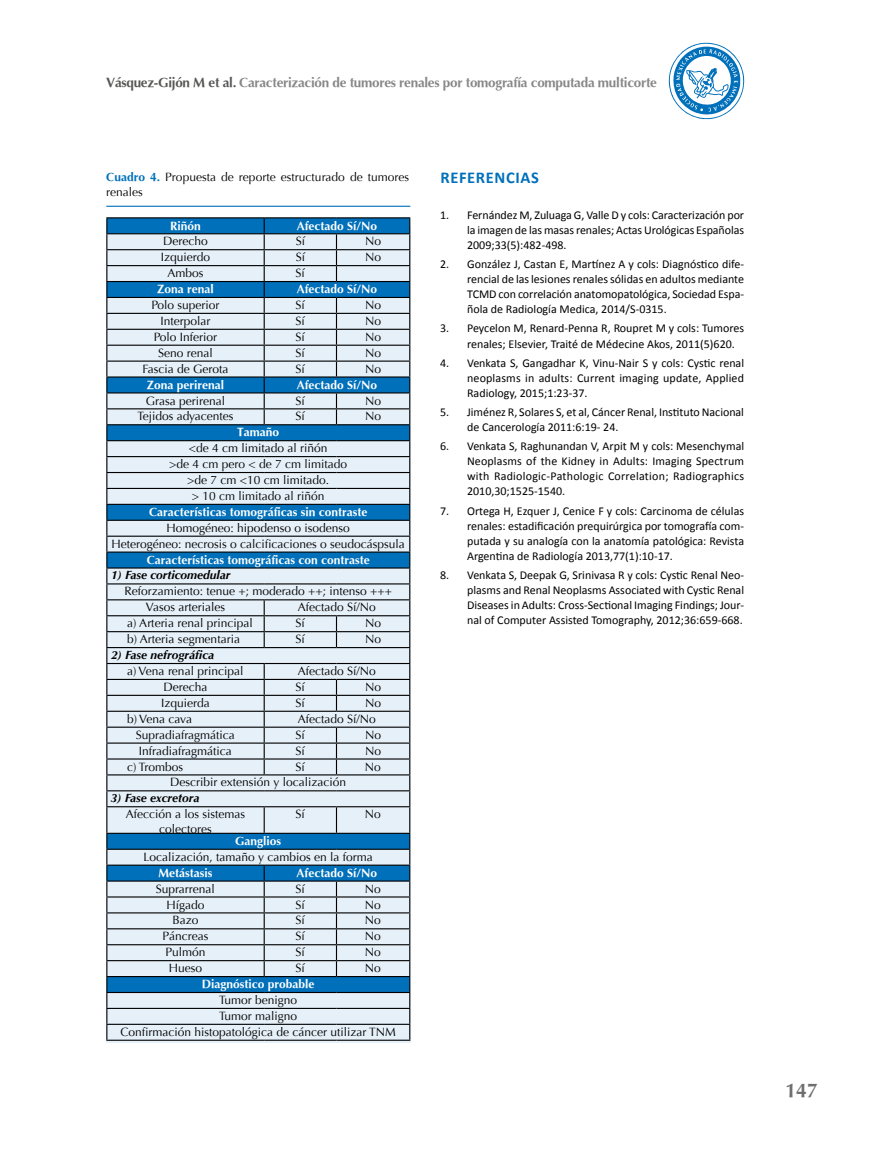
<style>
.page{position:relative;width:893px;height:1149px;background:#fff}
.page>*{position:absolute;margin:0;border:0;box-sizing:border-box;transform-origin:0 0}
.t1{font:700 19.5px "Optima";color:#706f6f}
.t2{font:700 16.5px "Calibri";letter-spacing:.04em;color:#0070ba}
.t3{font:700 13.5px "Optima";letter-spacing:-.02em;color:#878787}
.t4{font:12px/15px "Calibri";color:#000;text-align:justify}
.t5{font:12px/15.9px "Optima";color:#000;text-align:center}
.t6{font:700 12px "Optima";color:#fff}
.t7{font:italic 700 12px "Optima";color:#000}
.s1{color:#575756}
.s2{font-weight:700;color:#0070ba}
</style>
<div class="page">
<svg style="left:669px;top:43px;width:75px;height:76px"></svg>
<hr style="left:106px;top:206px;width:304px;height:1px;background:#0070ba">
<hr style="left:106px;top:217px;width:158px;height:1px;background:#000">
<hr style="left:264px;top:217px;width:72px;height:1px;background:#000">
<hr style="left:336px;top:217px;width:74px;height:1px;background:#000">
<svg style="left:106px;top:218px;width:304px;height:821px;background:#aec8da"></svg>
<hr style="left:106px;top:1039px;width:158px;height:1px;background:#000">
<hr style="left:264px;top:1039px;width:72px;height:1px;background:#000">
<hr style="left:336px;top:1039px;width:74px;height:1px;background:#000">
<p class="t3" style="left:106px;top:75px;width:552px"><span class="s1">Vásquez-Gijón M et al.</span> Caracterización de tumores renales por tomografía computada multicorte</p>
<p class="t5" style="left:106px;top:170px;width:304px;line-height:15px;text-align:left"><span class="s2">Cuadro 4.</span> Propuesta de reporte estructurado de tumores renales</p>
<p class="t6" style="left:170px;top:218px;width:32px">Riñón</p>
<p class="t6" style="left:297px;top:218px;width:82px">Afectado Sí/No</p>
<p class="t5" style="left:163px;top:233px;width:46px">Derecho</p>
<p class="t5" style="left:296px;top:233px;width:11px">Sí</p>
<p class="t5" style="left:365px;top:233px;width:18px">No</p>
<p class="t5" style="left:161px;top:249px;width:51px">Izquierdo</p>
<p class="t5" style="left:296px;top:249px;width:11px">Sí</p>
<p class="t5" style="left:365px;top:249px;width:18px">No</p>
<p class="t5" style="left:167px;top:265px;width:38px">Ambos</p>
<p class="t5" style="left:296px;top:265px;width:11px">Sí</p>
<p class="t6" style="left:157px;top:282px;width:58px">Zona renal</p>
<p class="t6" style="left:297px;top:282px;width:82px">Afectado Sí/No</p>
<p class="t5" style="left:151px;top:297px;width:70px">Polo superior</p>
<p class="t5" style="left:296px;top:297px;width:11px">Sí</p>
<p class="t5" style="left:365px;top:297px;width:18px">No</p>
<p class="t5" style="left:160px;top:313px;width:52px">Interpolar</p>
<p class="t5" style="left:296px;top:313px;width:11px">Sí</p>
<p class="t5" style="left:365px;top:313px;width:18px">No</p>
<p class="t5" style="left:154px;top:329px;width:65px">Polo Inferior</p>
<p class="t5" style="left:296px;top:329px;width:11px">Sí</p>
<p class="t5" style="left:365px;top:329px;width:18px">No</p>
<p class="t5" style="left:158px;top:345px;width:56px">Seno renal</p>
<p class="t5" style="left:296px;top:345px;width:11px">Sí</p>
<p class="t5" style="left:365px;top:345px;width:18px">No</p>
<p class="t5" style="left:142px;top:361px;width:88px">Fascia de Gerota</p>
<p class="t5" style="left:296px;top:361px;width:11px">Sí</p>
<p class="t5" style="left:365px;top:361px;width:18px">No</p>
<p class="t6" style="left:147px;top:377px;width:79px">Zona perirenal</p>
<p class="t6" style="left:297px;top:377px;width:82px">Afectado Sí/No</p>
<p class="t5" style="left:146px;top:392px;width:81px">Grasa perirenal</p>
<p class="t5" style="left:296px;top:392px;width:11px">Sí</p>
<p class="t5" style="left:365px;top:392px;width:18px">No</p>
<p class="t5" style="left:137px;top:408px;width:98px">Tejidos adyacentes</p>
<p class="t5" style="left:296px;top:408px;width:11px">Sí</p>
<p class="t5" style="left:365px;top:408px;width:18px">No</p>
<p class="t6" style="left:237px;top:425px;width:44px">Tamaño</p>
<p class="t5" style="left:169px;top:440px;width:179px">&lt;de 4 cm limitado al riñón<br>&gt;de 4 cm pero &lt; de 7 cm limitado &gt;de 7 cm &lt;10 cm limitado.<br>&gt; 10 cm limitado al riñón</p>
<p class="t6" style="left:149px;top:504px;width:220px">Características tomográficas sin contraste</p>
<p class="t5" style="left:112px;top:520px;width:295px">Homogéneo: hipodenso o isodenso<br>Heterogéneo: necrosis o calcificaciones o seudocáspsula</p>
<p class="t6" style="left:147px;top:552px;width:225px">Características tomográficas con contraste</p>
<p class="t7" style="left:111px;top:567px;width:121px">1) Fase corticomedular</p>
<p class="t5" style="left:146px;top:583px;width:248px;text-align:left;text-indent:-21px">Reforzamiento: tenue +; moderado ++; intenso +++<br>Vasos arteriales</p>
<p class="t5" style="left:298px;top:599px;width:80px">Afectado Sí/No</p>
<p class="t5" style="left:127px;top:615px;width:127px">a) Arteria renal principal</p>
<p class="t5" style="left:296px;top:615px;width:11px">Sí</p>
<p class="t5" style="left:365px;top:615px;width:18px">No</p>
<p class="t5" style="left:127px;top:631px;width:114px">b) Arteria segmentaria</p>
<p class="t5" style="left:296px;top:631px;width:11px">Sí</p>
<p class="t5" style="left:365px;top:631px;width:18px">No</p>
<p class="t7" style="left:111px;top:647px;width:105px">2) Fase nefrográfica</p>
<p class="t5" style="left:127px;top:663px;width:118px">a) Vena renal principal</p>
<p class="t5" style="left:298px;top:663px;width:80px">Afectado Sí/No</p>
<p class="t5" style="left:164px;top:679px;width:45px">Derecha</p>
<p class="t5" style="left:296px;top:679px;width:11px">Sí</p>
<p class="t5" style="left:365px;top:679px;width:18px">No</p>
<p class="t5" style="left:161px;top:694px;width:50px">Izquierda</p>
<p class="t5" style="left:296px;top:694px;width:11px">Sí</p>
<p class="t5" style="left:365px;top:694px;width:18px">No</p>
<p class="t5" style="left:127px;top:710px;width:66px">b) Vena cava</p>
<p class="t5" style="left:298px;top:710px;width:80px">Afectado Sí/No</p>
<p class="t5" style="left:136px;top:726px;width:101px">Supradiafragmática</p>
<p class="t5" style="left:296px;top:726px;width:11px">Sí</p>
<p class="t5" style="left:365px;top:726px;width:18px">No</p>
<p class="t5" style="left:139px;top:742px;width:95px">Infradiafragmática</p>
<p class="t5" style="left:296px;top:742px;width:11px">Sí</p>
<p class="t5" style="left:365px;top:742px;width:18px">No</p>
<p class="t5" style="left:127px;top:758px;width:58px">c) Trombos</p>
<p class="t5" style="left:296px;top:758px;width:11px">Sí</p>
<p class="t5" style="left:365px;top:758px;width:18px">No</p>
<p class="t5" style="left:170px;top:774px;width:178px">Describir extensión y localización</p>
<p class="t7" style="left:111px;top:790px;width:90px">3) Fase excretora</p>
<p class="t5" style="left:126px;top:806px;width:121px;line-height:14.4px">Afección a los sistemas colectores</p>
<p class="t5" style="left:296px;top:806px;width:11px">Sí</p>
<p class="t5" style="left:365px;top:806px;width:18px">No</p>
<p class="t6" style="left:235px;top:833px;width:48px">Ganglios</p>
<p class="t5" style="left:143px;top:848px;width:231px">Localización, tamaño y cambios en la forma</p>
<p class="t6" style="left:158px;top:865px;width:55px">Metástasis</p>
<p class="t6" style="left:297px;top:865px;width:82px">Afectado Sí/No</p>
<p class="t5" style="left:156px;top:880px;width:61px">Suprarrenal</p>
<p class="t5" style="left:295px;top:880px;width:11px">Sí</p>
<p class="t5" style="left:365px;top:880px;width:18px">No</p>
<p class="t5" style="left:166px;top:896px;width:40px">Hígado</p>
<p class="t5" style="left:295px;top:896px;width:11px">Sí</p>
<p class="t5" style="left:365px;top:896px;width:18px">No</p>
<p class="t5" style="left:172px;top:912px;width:28px">Bazo</p>
<p class="t5" style="left:295px;top:912px;width:11px">Sí</p>
<p class="t5" style="left:365px;top:912px;width:18px">No</p>
<p class="t5" style="left:162px;top:928px;width:48px">Páncreas</p>
<p class="t5" style="left:295px;top:928px;width:11px">Sí</p>
<p class="t5" style="left:365px;top:928px;width:18px">No</p>
<p class="t5" style="left:165px;top:944px;width:42px">Pulmón</p>
<p class="t5" style="left:295px;top:944px;width:11px">Sí</p>
<p class="t5" style="left:365px;top:944px;width:18px">No</p>
<p class="t5" style="left:169px;top:959px;width:35px">Hueso</p>
<p class="t5" style="left:295px;top:959px;width:11px">Sí</p>
<p class="t5" style="left:365px;top:959px;width:18px">No</p>
<p class="t6" style="left:202px;top:976px;width:114px">Diagnóstico probable</p>
<p class="t5" style="left:121px;top:991px;width:277px">Tumor benigno<br>Tumor maligno<br>Confirmación histopatológica de cáncer utilizar TNM</p>
<h2 class="t2" style="left:440px;top:166px;width:100px">REFERENCIAS</h2>
<p class="t4" style="left:467px;top:207px;width:279px;text-indent:-27px">1. Fernández M, Zuluaga G, Valle D y cols: Caracterización por la imagen de las masas renales; Actas Urológicas Españolas 2009;33(5):482-498.</p>
<p class="t4" style="left:467px;top:257px;width:279px;text-indent:-27px">2. González J, Castan E, Martínez A y cols: Diagnóstico dife&shy;rencial de las lesiones renales sólidas en adultos mediante TCMD con correlación anatomopatológica, Sociedad Espa&shy;ñola de Radiología Medica, 2014/S-0315.</p>
<p class="t4" style="left:467px;top:321px;width:279px;text-indent:-27px">3. Peycelon M, Renard-Penna R, Roupret M y cols: Tumores renales; Elsevier, Traité de Médecine Akos, 2011(5)620.</p>
<p class="t4" style="left:467px;top:355px;width:278px;text-indent:-27px">4. Venkata S, Gangadhar K, Vinu-Nair S y cols: Cystic renal neoplasms in adults: Current imaging update, Applied Radiology, 2015;1:23-37.</p>
<p class="t4" style="left:467px;top:404px;width:278px;text-indent:-27px">5. Jiménez R, Solares S, et al, Cáncer Renal, Instituto Nacional de Cancerología 2011:6:19- 24.</p>
<p class="t4" style="left:467px;top:439px;width:279px;text-indent:-27px">6. Venkata S, Raghunandan V, Arpit M y cols: Mesenchymal Neoplasms of the Kidney in Adults: Imaging Spectrum with Radiologic-Pathologic Correlation; Radiographics 2010,30;1525-1540.</p>
<p class="t4" style="left:467px;top:503px;width:279px;text-indent:-27px">7. Ortega H, Ezquer J, Cenice F y cols: Carcinoma de células renales: estadificación prequirúrgica por tomografía com&shy;putada y su analogía con la anatomía patológica: Revista Argentina de Radiología 2013,77(1):10-17.</p>
<p class="t4" style="left:467px;top:567px;width:279px;text-indent:-27px">8. Venkata S, Deepak G, Srinivasa R y cols: Cystic Renal Neo&shy;plasms and Renal Neoplasms Associated with Cystic Renal Diseases in Adults: Cross-Sectional Imaging Findings; Jour&shy;nal of Computer Assisted Tomography, 2012;36:659-668.</p>
<h1 class="t1" style="left:785px;top:1079px;width:34px">147</h1>
</div>
